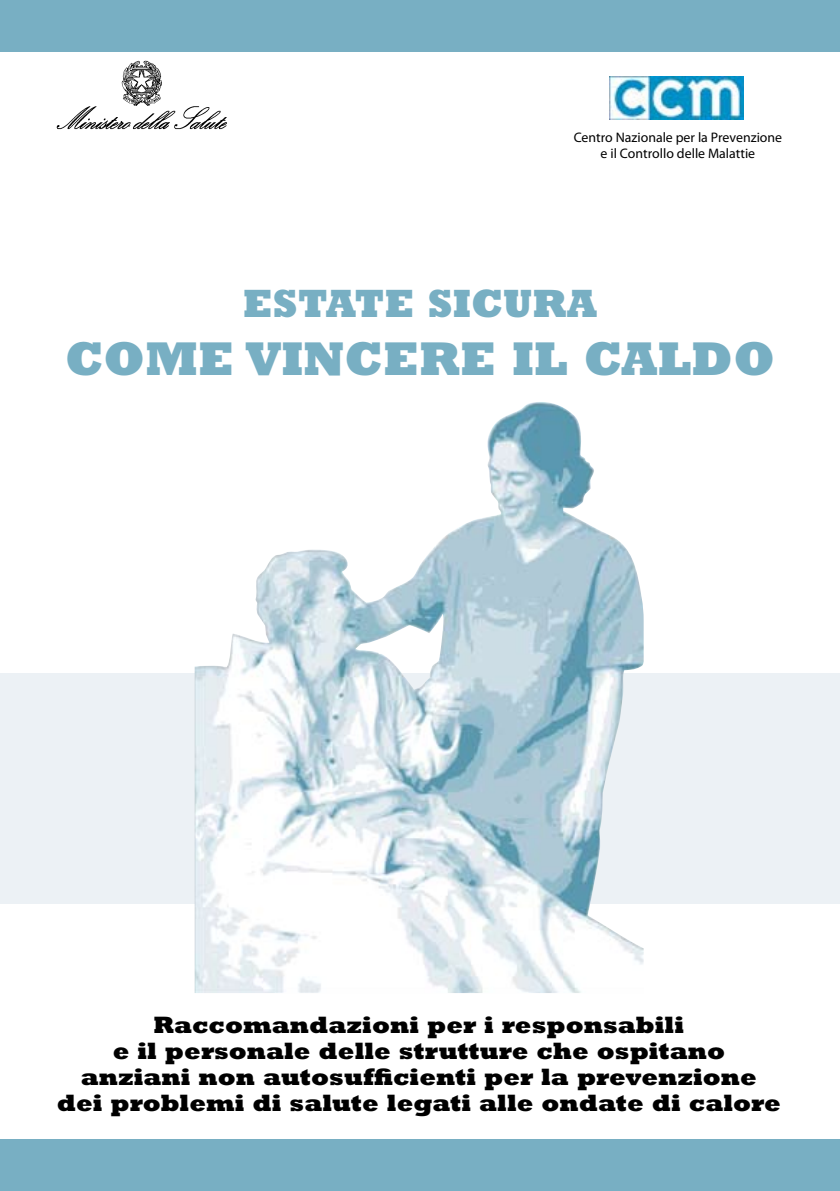
<style>
.page{position:relative;width:840px;height:1191px;background:#fff}
.page>*{position:absolute;margin:0;border:0;box-sizing:border-box;transform-origin:0 0}
.t1{font:800 48px "Rockwell";color:#78afc3}
.t2{font:800 40px "Rockwell";color:#78afc3}
.t3{font:800 24px/26px "Rockwell";color:#000;text-align:center}
.t4{font:13.8px/15.6px "Myriad Pro";color:#000;text-align:center}
</style>
<div class="page">
<div style="left:0;top:0;width:839px;height:51px;background:#78afc3"></div>
<div style="left:0;top:1140px;width:839px;height:51px;background:#78afc3"></div>
<img style="left:609px;top:76px;width:134px;height:43px">
<div style="left:0;top:673px;width:839px;height:231px;background:#ecf1f5"></div>
<img style="left:194px;top:402px;width:449px;height:591px">
<svg style="left:57px;top:61px;width:170px;height:68px"></svg>
<p class="t4" style="left:573px;top:130px;width:210px">Centro Nazionale per la Prevenzione e il Controllo delle Malattie</p>
<h2 class="t2" style="left:243px;top:279px;width:355px">ESTATE SICURA</h2>
<h1 class="t1" style="left:65px;top:328px;width:711px">COME VINCERE IL CALDO</h1>
<p class="t3" style="left:57px;top:1011px;width:725px">Raccomandazioni per i responsabili<br>e il personale delle strutture che ospitano anziani non autosufficienti per la prevenzione dei problemi di salute legati alle ondate di calore</p>
</div>
